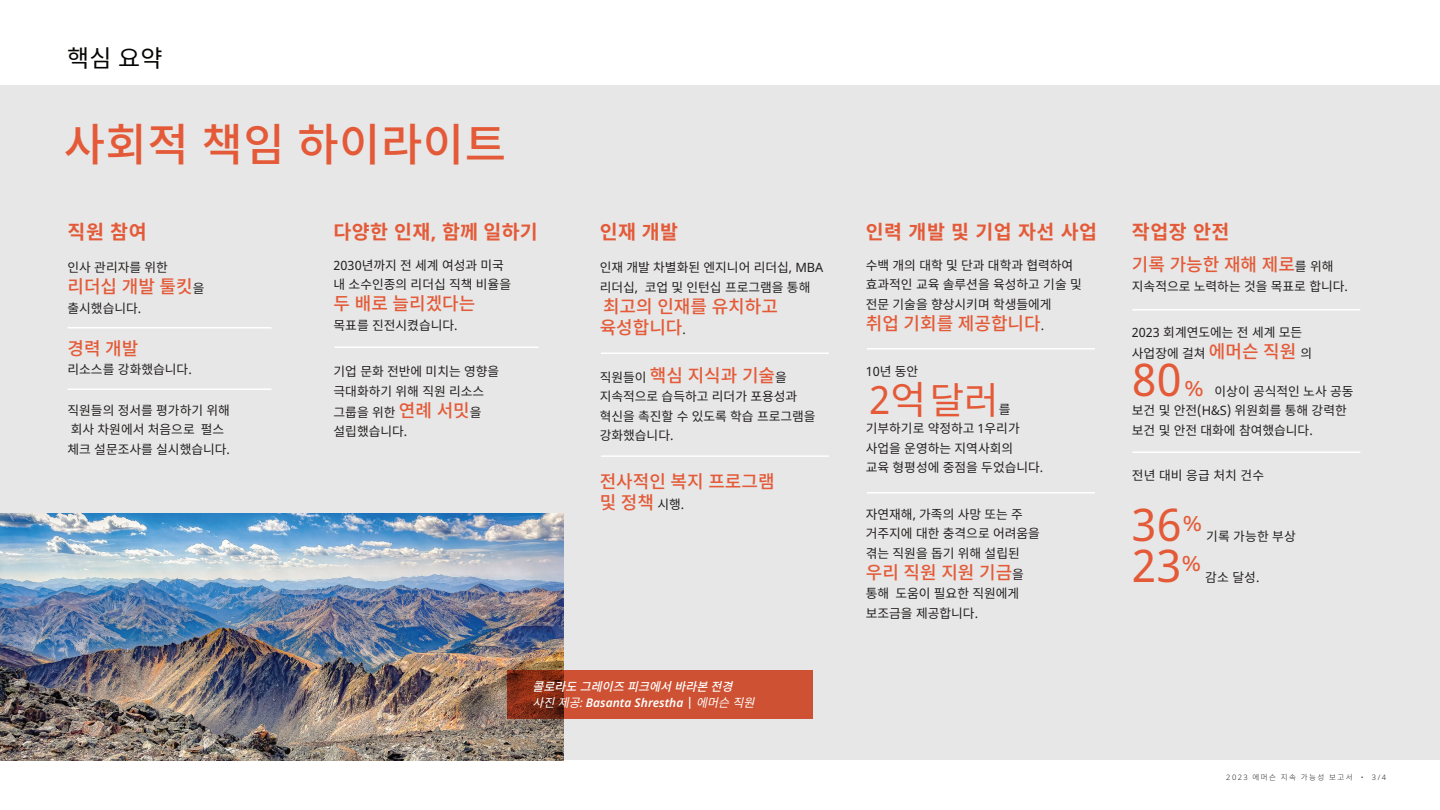
<style>
.page{position:relative;width:1440px;height:810px;background:#fff}
.page>*{position:absolute;margin:0;border:0;box-sizing:border-box;transform-origin:0 0}
.t1{font:500 45px "Noto Sans CJ Kkr";letter-spacing:.01em;color:#e45a38}
.t2{font:37.5px "Noto Sans CJ Kkr";color:#e45a38}
.t3{font:24px "Noto Sans CJ Kkr";color:#040503}
.t4{font:700 19.5px "Noto Sans CJ Kkr";letter-spacing:.03em;color:#e45a38}
.t5{font:500 18px/21px "Noto Sans CJ Kkr";color:#e45a38}
.t6{font:12.75px/19.5px "Noto Sans CJ Kkr";color:#231f20}
.t7{font:italic 600 12px "Noto Sans";color:#fff}
.t8{font:italic 500 12px "Noto Sans CJ Kkr";color:#fff}
.t9{font:300 7.5px "Noto Sans CJ Kkr";letter-spacing:.19em;color:#231f20}
.s1{font-weight:400;font-size:12.75px;color:#231f20}
.s2{font-family:"Noto Sans"}
.s3{font-weight:500;font-size:18px;color:#e45a38}
.s4{font-family:"Noto Sans";font-weight:400;font-size:12.75px;color:#231f20}
.s5{font-family:"Noto Sans CJ Kkr";font-weight:400}
.s6{font-weight:400}
.s7{font-family:"Noto Sans";font-size:39px}
.s8{font-size:39px}
.s9{font-family:"Noto Sans";font-size:45px;color:#e45a38}
.s10{font-family:"Noto Sans";font-size:24px;color:#e45a38}
</style>
<div class="page">
<div style="left:0;top:86px;width:1440px;height:674px;background:#e6e7e6"></div>
<img style="left:0;top:513px;width:564px;height:247px">
<svg style="left:507px;top:670px;width:306px;height:49px;background:#be492c"></svg>
<hr style="left:68px;top:327px;width:204px;height:1px;background:#fff">
<hr style="left:334px;top:346px;width:204px;height:2px;background:#fff">
<hr style="left:601px;top:352px;width:228px;height:2px;background:#fff">
<hr style="left:867px;top:348px;width:228px;height:2px;background:#fff">
<hr style="left:1132px;top:452px;width:228px;height:1px;background:#fff">
<hr style="left:1132px;top:309px;width:228px;height:1px;background:#fff">
<hr style="left:867px;top:492px;width:228px;height:2px;background:#fff">
<hr style="left:601px;top:455px;width:228px;height:2px;background:#fff">
<hr style="left:68px;top:388px;width:204px;height:2px;background:#fff">
<h3 class="t3" style="left:67px;top:45px;width:97px">핵심 요약</h3>
<h1 class="t1" style="left:64px;top:119px;width:444px">사회적 책임 하이라이트</h1>
<h3 class="t4" style="left:68px;top:221px;width:81px">직원 참여</h3>
<p class="t6" style="left:68px;top:258px;width:102px">인사 관리자를 위한</p>
<h3 class="t5" style="left:68px;top:277px;width:139px">리더십 개발 툴킷<span class="s1">을</span></h3>
<p class="t6" style="left:67px;top:299px;width:75px">출시했습니다<span class="s2">.</span></p>
<h3 class="t5" style="left:68px;top:338px;width:72px">경력 개발</h3>
<p class="t6" style="left:68px;top:360px;width:126px">리소스를 강화했습니다<span class="s2">.</span></p>
<p class="t6" style="left:68px;top:401px;width:164px">직원들의 정서를 평가하기 위해 회사 차원에서 처음으로 펄스 체크 설문조사를 실시했습니다<span class="s2">.</span></p>
<h3 class="t4" style="left:334px;top:221px;width:206px">다양한 인재<span class="s2">,</span> 함께 일하기</h3>
<p class="t6" style="left:334px;top:256px;width:179px"><span class="s2">2030</span>년까지 전 세계 여성과 미국 내 소수인종의 리더십 직책 비율을</p>
<h3 class="t5" style="left:334px;top:294px;width:143px">두 배로 늘리겠다는</h3>
<p class="t6" style="left:334px;top:316px;width:126px">목표를 진전시켰습니다<span class="s2">.</span></p>
<p class="t6" style="left:334px;top:362px;width:167px">기업 문화 전반에 미치는 영향을 극대화하기 위해 직원 리소스</p>
<p class="t6" style="left:334px;top:403px;width:149px">그룹을 위한 <span class="s3">연례 서밋</span>을 설립했습니다<span class="s2">.</span></p>
<h3 class="t4" style="left:600px;top:221px;width:80px">인재 개발</h3>
<p class="t6" style="left:600px;top:258px;width:225px">인재 개발 차별화된 엔지니어 리더십<span class="s2">, MBA </span>리더십<span class="s2">,</span> 코업 및 인턴십 프로그램을 통해</p>
<h3 class="t5" style="left:600px;top:296px;width:180px">최고의 인재를 유치하고 육성합니다<span class="s4">.</span></h3>
<h3 class="t5" style="left:600px;top:365px;width:189px"><span class="s1">직원들이</span> 핵심 지식과 기술<span class="s1">을</span></h3>
<p class="t6" style="left:600px;top:387px;width:217px">지속적으로 습득하고 리더가 포용성과 혁신을 촉진할 수 있도록 학습 프로그램을 강화했습니다<span class="s2">.</span></p>
<h3 class="t5" style="left:600px;top:472px;width:176px">전사적인 복지 프로그램 및 정책 <span class="s1">시행</span><span class="s4">.</span></h3>
<p class="t8" style="left:532px;top:680px;width:209px">콜로라도 그레이즈 피크에서 바라본 전경</p>
<p class="t7" style="left:532px;top:695px;width:231px"><span class="s5">사진제공</span><span class="s6">:</span> Basanta Shrestha | <span class="s5">에머슨직원</span></p>
<h3 class="t4" style="left:866px;top:221px;width:233px">인력 개발 및 기업 자선 사업</h3>
<p class="t6" style="left:866px;top:256px;width:217px">수백 개의 대학 및 단과 대학과 협력하여 효과적인 교육 솔루션을 육성하고 기술 및 전문 기술을 향상시키며 학생들에게</p>
<h3 class="t5" style="left:866px;top:313px;width:180px">취업 기회를 제공합니다<span class="s4">.</span></h3>
<p class="t6" style="left:866px;top:362px;width:54px"><span class="s2">10</span>년 동안</p>
<h2 class="t2" style="left:869px;top:379px;width:131px"><span class="s7">2</span><span class="s8">억</span>달러</h2>
<p class="t6" style="left:866px;top:400px;width:179px;text-indent:133px">를 기부하기로 약정하고 <span class="s2">1</span>우리가 사업을 운영하는 지역사회의<br>교육 형평성에 중점을 두었습니다<span class="s2">.</span></p>
<p class="t6" style="left:866px;top:505px;width:176px">자연재해<span class="s2">,</span> 가족의 사망 또는 주 거주지에 대한 충격으로 어려움을 겪는 직원을 돕기 위해 설립된</p>
<h3 class="t5" style="left:866px;top:562px;width:160px">우리 직원 지원 기금<span class="s1">을</span></h3>
<p class="t6" style="left:866px;top:584px;width:155px">통해 도움이 필요한 직원에게 보조금을 제공합니다<span class="s2">.</span></p>
<h3 class="t4" style="left:1132px;top:221px;width:99px">작업장 안전</h3>
<h3 class="t5" style="left:1132px;top:255px;width:203px">기록 가능한 재해 제로<span class="s1">를 위해</span></h3>
<p class="t6" style="left:1132px;top:277px;width:218px">지속적으로 노력하는 것을 목표로 합니다<span class="s2">.</span></p>
<p class="t6" style="left:1132px;top:322px;width:182px;line-height:21px"><span class="s2">2023</span> 회계연도에는 전 세계 모든 사업장에 걸쳐 <span class="s3">에머슨 직원</span> 의</p>
<p class="t6" style="left:1132px;top:382px;width:223px"><span class="s9">80</span><span class="s10">%</span> 이상이 공식적인 노사 공동 보건 및 안전<span class="s2">(H</span>&amp;<span class="s2">S)</span> 위원회를 통해 강력한 보건 및 안전 대화에 참여했습니다<span class="s2">.</span></p>
<p class="t6" style="left:1132px;top:466px;width:134px">전년 대비 응급 처치 건수</p>
<p class="t6" style="left:1132px;top:527px;width:166px"><span class="s9">36</span><sup>%</sup> 기록 가능한 부상</p>
<p class="t6" style="left:1132px;top:568px;width:129px"><span class="s9">23</span><sup>%</sup> 감소 달성<span class="s2">.</span></p>
<p class="t9" style="left:1226px;top:773px;width:161px"><span class="s2">2023</span> 에머슨 지속 가능성 보고서 <span class="s2">• 3/4</span></p>
</div>
